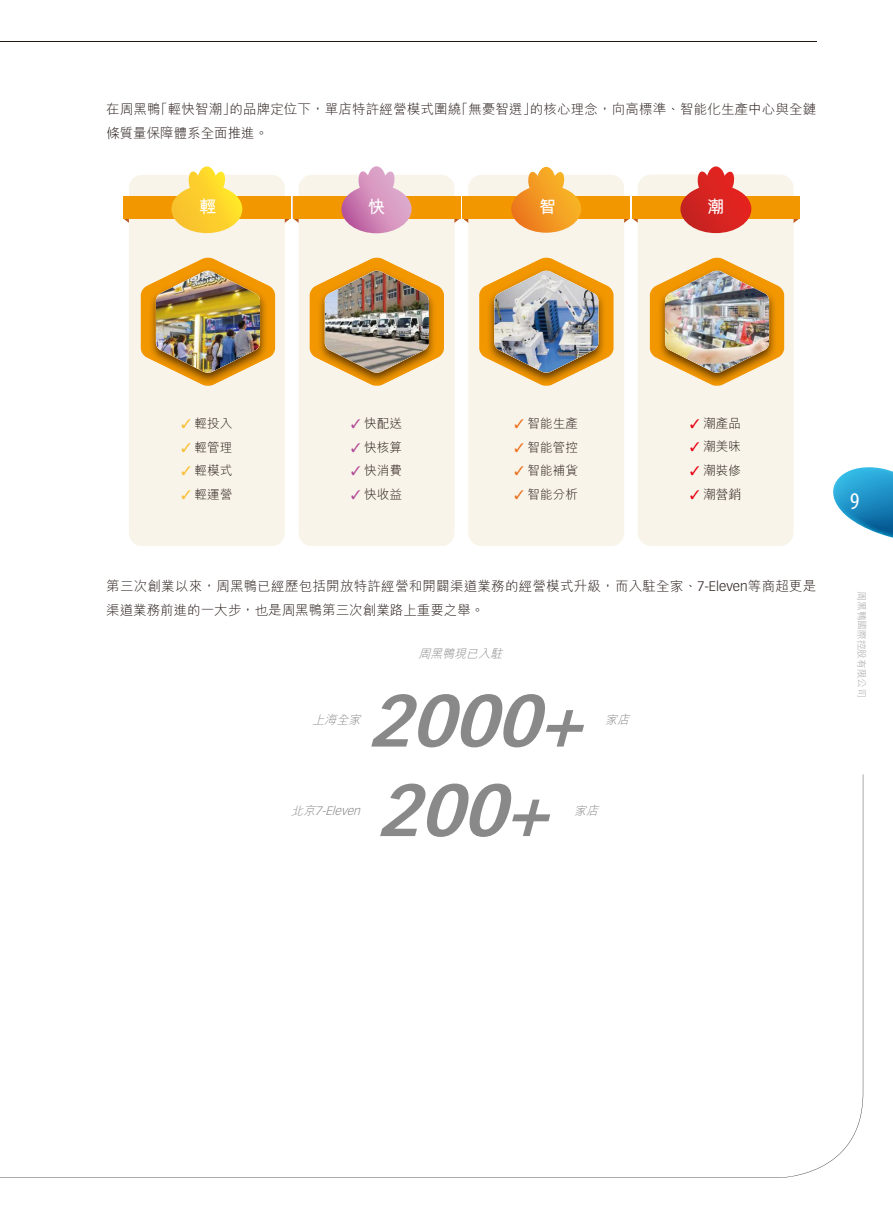
<style>
.page{position:relative;width:893px;height:1212px;background:#fff}
.page>*{position:absolute;margin:0;border:0;box-sizing:border-box;transform-origin:0 0}
.t1{font:italic 700 72px "Vectora LT Std";color:#898989}
.t2{font:condensed 24px "Myriad Pro";color:#fff}
.t3{font:17.4px "M Hei HK Bold E Ten B5 H";color:#fff}
.t4{font:13.5px/24px "M Hei HK Light E Ten B5 H";letter-spacing:.01em;color:#231916}
.t5{font:12.6px "M Hei HK Light E Ten B5 H";color:#231916}
.t6{font:12.6px "Adobe Ming Std Light E Ten B5 H";color:#231916}
.t7{font:italic 12px "M Hei HK Light E Ten B5 H";color:#898989}
.t8{font:italic 300 12px "Vectora LT Std";color:#898989}
.t9{font:9.75px "M Hei HK Light E Ten B5 H";letter-spacing:-.01em;color:#9f9fa0}
.s1{color:#f7be2e}
.s2{color:#b34d98}
.s3{color:#eb701c}
.s4{color:#e60013}
.s5{font-family:"M Hei HK Light E Ten B5 H"}
.s6{font-family:"Vectora LT Std";font-weight:300}
.s7{font-family:"M Hei HK Light E Ten B5 H";font-weight:400}
</style>
<div class="page">
<svg style="left:833px;top:467px;width:60px;height:71px"></svg>
<hr style="left:0;top:41px;width:816px;height:1px;background:#231916">
<svg style="left:123px;top:218px;width:6px;height:5px"></svg>
<div style="left:129px;top:175px;width:156px;height:370px;background:#f9f4e9"></div>
<div style="left:123px;top:196px;width:168px;height:22px;background:#f39700"></div>
<svg style="left:171px;top:166px;width:71px;height:67px"></svg>
<svg style="left:277px;top:196px;width:22px;height:32px"></svg>
<div style="left:299px;top:175px;width:155px;height:370px;background:#f9f4e9"></div>
<div style="left:293px;top:196px;width:167px;height:22px;background:#f39700"></div>
<svg style="left:447px;top:196px;width:21px;height:32px"></svg>
<div style="left:468px;top:175px;width:156px;height:370px;background:#f9f4e9"></div>
<div style="left:462px;top:196px;width:168px;height:22px;background:#f39700"></div>
<svg style="left:617px;top:218px;width:21px;height:10px"></svg>
<svg style="left:794px;top:218px;width:6px;height:5px"></svg>
<div style="left:638px;top:174px;width:156px;height:371px;background:#f9f4e9;border-radius:13px"></div>
<div style="left:632px;top:196px;width:168px;height:22px;background:#f39700"></div>
<svg style="left:341px;top:166px;width:71px;height:67px"></svg>
<svg style="left:511px;top:167px;width:70px;height:66px"></svg>
<svg style="left:680px;top:166px;width:71px;height:67px"></svg>
<svg style="left:141px;top:257px;width:134px;height:129px"></svg>
<img style="left:156px;top:271px;width:104px;height:102px">
<svg style="left:310px;top:257px;width:134px;height:129px"></svg>
<img style="left:325px;top:271px;width:104px;height:102px">
<svg style="left:479px;top:257px;width:134px;height:129px"></svg>
<img style="left:494px;top:271px;width:104px;height:102px">
<svg style="left:650px;top:257px;width:134px;height:129px"></svg>
<img style="left:665px;top:271px;width:104px;height:102px">
<p class="t4" style="left:106px;top:99px;width:712px">在周黑鴨「輕快智潮」的品牌定位下，單店特許經營模式圍繞「無憂智選」的核心理念，向高標準、智能化生產中心與全鏈條質量保障體系全面推進。</p>
<p class="t3" style="left:199px;top:200px;width:19px">輕</p>
<p class="t3" style="left:368px;top:200px;width:19px">快</p>
<p class="t3" style="left:539px;top:200px;width:19px">智</p>
<p class="t3" style="left:707px;top:200px;width:19px">潮</p>
<p class="t5" style="left:181px;top:418px;width:52px"><span class="s1">✓</span> 輕投入</p>
<p class="t5" style="left:181px;top:442px;width:52px"><span class="s1">✓</span> 輕管理</p>
<p class="t5" style="left:181px;top:466px;width:52px"><span class="s1">✓</span> 輕模式</p>
<p class="t5" style="left:181px;top:489px;width:52px"><span class="s1">✓</span> 輕運營</p>
<p class="t5" style="left:351px;top:418px;width:52px"><span class="s2">✓</span> 快配送</p>
<p class="t5" style="left:351px;top:442px;width:52px"><span class="s2">✓</span> 快核算</p>
<p class="t5" style="left:351px;top:466px;width:52px"><span class="s2">✓</span> 快消費</p>
<p class="t5" style="left:351px;top:489px;width:52px"><span class="s2">✓</span> 快收益</p>
<p class="t5" style="left:514px;top:418px;width:65px"><span class="s3">✓</span> 智能生產</p>
<p class="t5" style="left:514px;top:442px;width:65px"><span class="s3">✓</span> 智能管控</p>
<p class="t5" style="left:514px;top:466px;width:65px"><span class="s3">✓</span> 智能補貨</p>
<p class="t5" style="left:514px;top:489px;width:65px"><span class="s3">✓</span> 智能分析</p>
<p class="t5" style="left:690px;top:418px;width:52px"><span class="s4">✓</span> 潮產品</p>
<p class="t5" style="left:690px;top:442px;width:52px"><span class="s4">✓</span> 潮美味</p>
<p class="t5" style="left:690px;top:465px;width:52px"><span class="s4">✓</span> 潮裝修</p>
<p class="t6" style="left:690px;top:489px;width:52px"><span class="s4">✓</span> <span class="s5">潮</span>營銷</p>
<p class="t4" style="left:106px;top:576px;width:712px">第三次創業以來，周黑鴨已經歷包括開放特許經營和開闢渠道業務的經營模式升級，而入駐全家、<span class="s6">7-Eleven</span>等商超更是渠道業務前進的一大步，也是周黑鴨第三次創業路上重要之舉。</p>
<p class="t7" style="left:418px;top:648px;width:89px">周黑鴨現已入駐</p>
<h1 class="t1" style="left:368px;top:687px;width:236px">2000+</h1>
<p class="t7" style="left:312px;top:714px;width:53px">上海全家</p>
<p class="t7" style="left:605px;top:714px;width:29px">家店</p>
<p class="t8" style="left:291px;top:805px;width:74px"><span class="s7">北京</span>7-Eleven</p>
<h1 class="t1" style="left:377px;top:776px;width:193px">200+</h1>
<p class="t7" style="left:574px;top:806px;width:29px">家店</p>
<h2 class="t2" style="left:850px;top:491px;width:11px">9</h2>
<p class="t9" style="left:866px;top:591px;width:108px;rotate:90deg">周黑鴨國際控股有限公司</p>
</div>
